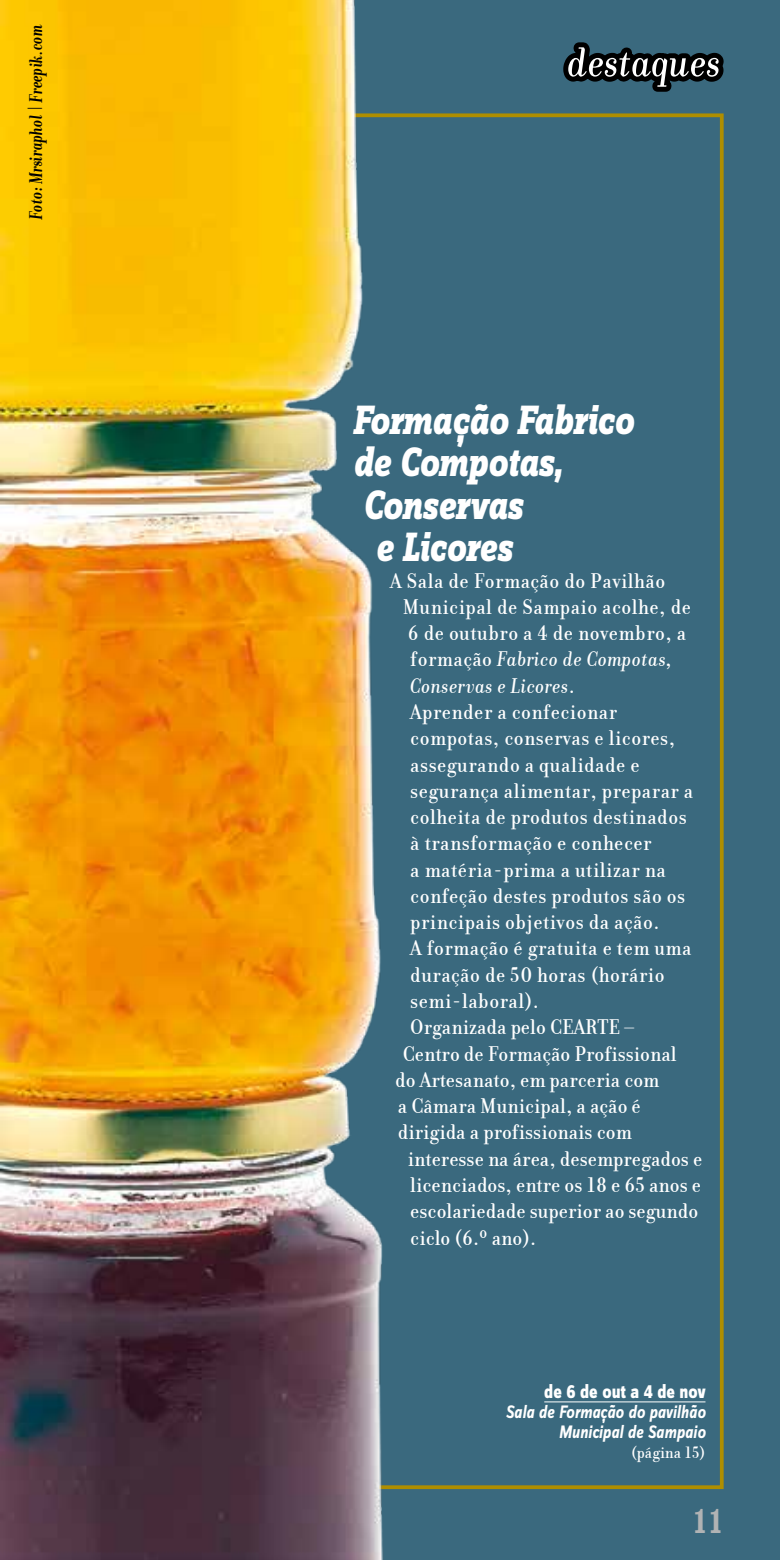
<style>
.page{position:relative;width:780px;height:1560px;background:#fff}
.page>*{position:absolute;margin:0;border:0;box-sizing:border-box;transform-origin:0 0}
.t1{font:italic 800 42.5px "Zine Slab Dis";letter-spacing:-.005em;color:#fff;scale:.85 1}
.t2{font:700 condensed 35px "Clarendon";color:#b1b3b4}
.t3{font:500 22.5px "Donatora";letter-spacing:.02em;color:#fff}
.t4{font:500 22.5px "Donatora";color:#fff}
.t5{font:italic 500 22.5px "Donatora";letter-spacing:.02em;color:#fff}
.t6{font:italic 700 20px "Donatora";color:#000;scale:.85 1}
.t7{font:800 20px "Zine Sans Dis";color:#fff;scale:.85 1}
.t8{font:italic 700 18.75px/20px "Zine Sans Dis";color:#fff;text-align:right;scale:.85 1}
.t9{font:500 17.5px "Donatora";color:#fff}
.s1{font-style:normal}
</style>
<div class="page">
<img style="left:0;top:0;width:780px;height:1559px">
<hr style="left:544px;top:1401px;width:161px;height:1px;background:#fff">
<svg style="left:555px;top:0;width:176px;height:229px;background:#3e6574"></svg>
<p class="t6" style="left:25px;top:220px;width:232px;rotate:-90deg">Foto: Mrsiraphol | Freepik.com</p>
<h1 class="t1" style="left:353px;top:397px;width:332px">Formação Fabrico</h1>
<h1 class="t1" style="left:353px;top:440px;width:248px">de Compotas,</h1>
<h1 class="t1" style="left:363px;top:482px;width:189px">Conservas</h1>
<h1 class="t1" style="left:375px;top:525px;width:162px">e Licores</h1>
<p class="t3" style="left:390px;top:568px;width:276px">A Sala de Formação do Pavilhão</p>
<p class="t3" style="left:403px;top:594px;width:290px">Municipal de Sampaio acolhe, de</p>
<p class="t3" style="left:408px;top:620px;width:280px">6 de outubro a 4 de novembro, a</p>
<p class="t5" style="left:410px;top:647px;width:264px"><span class="s1">formação</span> Fabrico de Compotas,</p>
<p class="t5" style="left:410px;top:673px;width:166px">Conservas e Licores<span class="s1">.</span></p>
<p class="t3" style="left:410px;top:699px;width:208px">Aprender a confecionar</p>
<p class="t3" style="left:410px;top:725px;width:266px">compotas, conservas e licores,</p>
<p class="t3" style="left:410px;top:752px;width:231px">assegurando a qualidade e</p>
<p class="t3" style="left:410px;top:778px;width:284px">segurança alimentar, preparar a</p>
<p class="t3" style="left:410px;top:804px;width:278px">colheita de produtos destinados</p>
<p class="t3" style="left:410px;top:830px;width:243px">à transformação e conhecer</p>
<p class="t3" style="left:410px;top:857px;width:257px">a matéria-prima a utilizar na</p>
<p class="t3" style="left:410px;top:883px;width:276px">confeção destes produtos são os</p>
<p class="t3" style="left:410px;top:909px;width:250px">principais objetivos da ação.</p>
<p class="t3" style="left:410px;top:935px;width:283px">A formação é gratuita e tem uma</p>
<p class="t3" style="left:410px;top:962px;width:256px">duração de 50 horas (horário</p>
<p class="t3" style="left:410px;top:988px;width:130px">semi-laboral).</p>
<p class="t4" style="left:410px;top:1014px;width:226px">Organizada pelo CEARTE –</p>
<p class="t4" style="left:403px;top:1040px;width:275px">Centro de Formação Profissional</p>
<p class="t4" style="left:395px;top:1067px;width:265px">do Artesanato, em parceria com</p>
<p class="t4" style="left:398px;top:1093px;width:244px">a Câmara Municipal, a ação é</p>
<p class="t4" style="left:398px;top:1119px;width:235px">dirigida a profissionais com</p>
<p class="t4" style="left:408px;top:1145px;width:296px">interesse na área, desempregados e</p>
<p class="t4" style="left:410px;top:1172px;width:292px">licenciados, entre os 18 e 65 anos e</p>
<p class="t4" style="left:410px;top:1198px;width:289px">escolariedade superior ao segundo</p>
<p class="t4" style="left:410px;top:1224px;width:127px">ciclo (6.º ano).</p>
<p class="t7" style="left:544px;top:1380px;width:191px">de 6 de out a 4 de nov</p>
<p class="t8" style="left:506px;top:1402px;width:236px">Sala de Formação do pavilhão<br>Municipal de Sampaio</p>
<p class="t9" style="left:631px;top:1442px;width:76px">(página 15)</p>
<h2 class="t2" style="left:692px;top:1499px;width:32px">11</h2>
</div>
